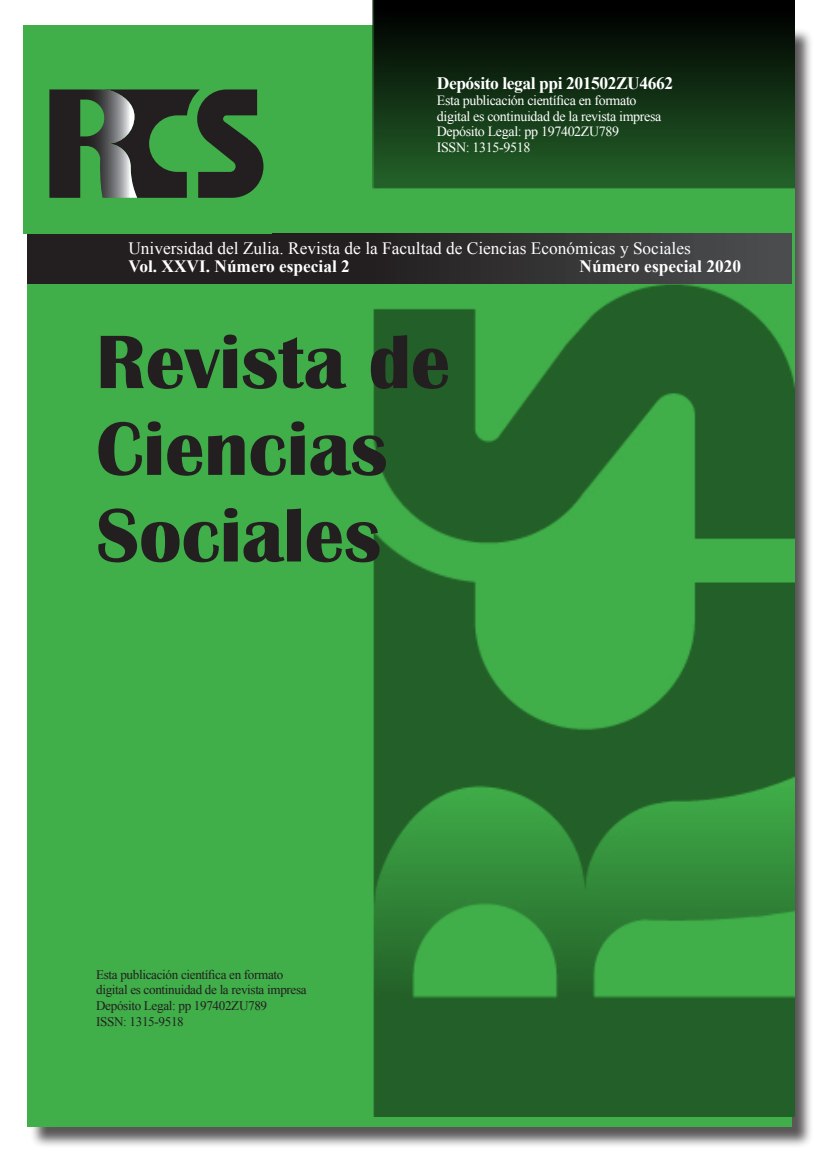
<style>
.page{position:relative;width:814px;height:1151px;background:#fff}
.page>*{position:absolute;margin:0;border:0;box-sizing:border-box;transform-origin:0 0}
.t1{font:700 17.5px "Times New Roman";letter-spacing:-.025em;color:#fff}
.t2{font:17.32px "Times New Roman";color:#fff}
.t3{font:700 17.32px "Times New Roman";color:#fff}
.t4{font:14px/15.8px "Times New Roman";letter-spacing:-.025em;color:#fff}
.t5{font:13.12px/15.8px "Times New Roman";letter-spacing:-.025em;color:#231f20}
</style>
<div class="page">
<div style="left:30px;top:27px;width:783px;height:1121px;background:#231f20;opacity:.75"></div>
<div style="left:27px;top:25px;width:764px;height:1101px;background:#40ae49"></div>
<img style="left:373px;top:0;width:421px;height:1116px">
<img style="left:27px;top:234px;width:764px;height:49px">
<div style="left:24px;top:25px;width:247px;height:209px;background:#40ae49"></div>
<svg style="left:49px;top:89px;width:214px;height:109px"></svg>
<svg style="left:101px;top:335px;width:136px;height:54px"></svg>
<svg style="left:243px;top:337px;width:103px;height:52px"></svg>
<svg style="left:371px;top:335px;width:36px;height:54px;background:#243724"></svg>
<svg style="left:413px;top:348px;width:35px;height:41px"></svg>
<svg style="left:98px;top:421px;width:63px;height:55px"></svg>
<svg style="left:167px;top:435px;width:35px;height:41px"></svg>
<svg style="left:208px;top:435px;width:36px;height:40px"></svg>
<svg style="left:250px;top:421px;width:136px;height:55px"></svg>
<svg style="left:98px;top:508px;width:203px;height:54px"></svg>
<svg style="left:307px;top:522px;width:72px;height:40px"></svg>
<p class="t1" style="left:437px;top:71px;width:238px">Depósito legal ppi 201502ZU4662</p>
<p class="t4" style="left:437px;top:92px;width:226px">Esta publicación científica en formato digital es continuidad de la revista impresa Depósito Legal: pp 197402ZU789<br>ISSN: 1315-9518</p>
<p class="t2" style="left:128px;top:237px;width:564px">Universidad del Zulia. Revista de la Facultad de Ciencias Económicas y Sociales</p>
<p class="t3" style="left:128px;top:254px;width:223px">Vol. XXVI. Número especial 2</p>
<p class="t3" style="left:579px;top:254px;width:163px">Número especial 2020</p>
<p class="t5" style="left:96px;top:966px;width:212px">Esta publicación científica en formato digital es continuidad de la revista impresa Depósito Legal: pp 197402ZU789<br>ISSN: 1315-9518</p>
</div>
